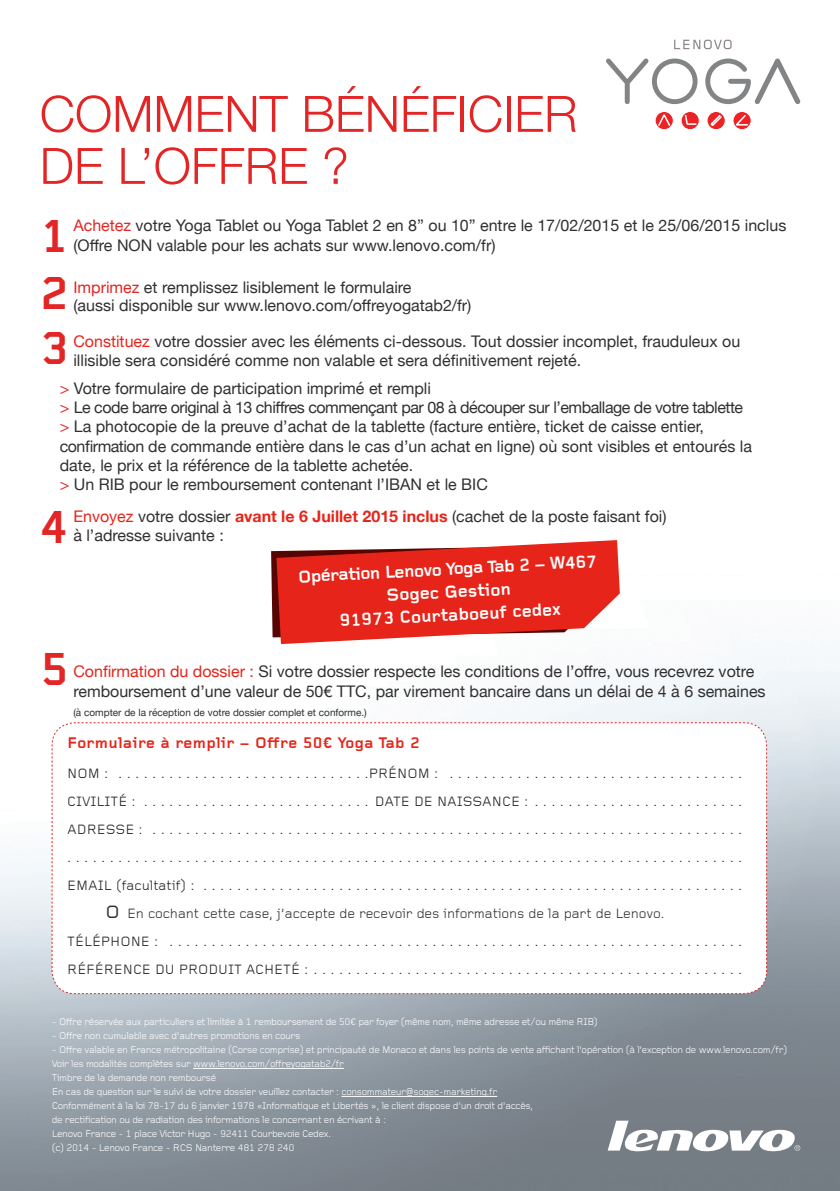
<style>
.page{position:relative;width:840px;height:1191px;background:#fff}
.page>*{position:absolute;margin:0;border:0;box-sizing:border-box;transform-origin:0 0}
.t1{font:300 50.2px/52px "Helvetica Neue";color:#e32525}
.t2{font:700 48px/56.2px "Lenovo Do";color:#e32525;text-align:justify}
.t3{font:700 18px/23px "Lenovo Do";color:#fff;text-align:center}
.t4{font:16px/19.2px "Helvetica Neue";color:#312f30}
.t5{font:700 16px "Lenovo Do";letter-spacing:.02em;color:#e72419}
.t6{font:14px "Lenovo Do";color:#231f20}
.t7{font:14px "Lenovo Do";letter-spacing:-.01em;color:#312f30}
.t8{font:10px/14px "Lenovo Do";letter-spacing:-.04em;color:#fff}
.t9{font:10px "Helvetica Neue";color:#312f30}
.s1{color:#e32525}
.s2{color:#e72419}
.s3{font-weight:700;color:#e72419}
.s4{font-size:26px}
</style>
<div class="page">
<img style="left:0;top:39px;width:839px;height:1152px">
<svg style="left:607px;top:1120px;width:192px;height:31px"></svg>
<svg style="left:271px;top:540px;width:348px;height:104px"></svg>
<svg style="left:52px;top:722px;width:714px;height:272px"></svg>
<hr style="left:193px;top:1068px;width:151px;height:1px;background:#fff">
<hr style="left:341px;top:1096px;width:156px;height:1px;background:#fff">
<svg style="left:605px;top:58px;width:92px;height:46px"></svg>
<svg style="left:705px;top:59px;width:95px;height:45px"></svg>
<svg style="left:673px;top:40px;width:58px;height:9px"></svg>
<svg style="left:680px;top:111px;width:18px;height:19px"></svg>
<div style="left:680px;top:111px;width:19px;height:19px;border:1px solid #fff;border-radius:50%"></div>
<svg style="left:683px;top:114px;width:14px;height:12px"></svg>
<svg style="left:732px;top:111px;width:18px;height:19px"></svg>
<div style="left:732px;top:111px;width:19px;height:19px;border:1px solid #fff;border-radius:50%"></div>
<svg style="left:732px;top:113px;width:16px;height:13px"></svg>
<svg style="left:654px;top:111px;width:19px;height:19px"></svg>
<div style="left:654px;top:111px;width:19px;height:19px;border:1px solid #fff;border-radius:50%"></div>
<svg style="left:656px;top:112px;width:15px;height:15px"></svg>
<div style="left:706px;top:111px;width:18px;height:19px;background:#ec2325;border-radius:50%"></div>
<div style="left:706px;top:111px;width:19px;height:19px;border:1px solid #fff;border-radius:50%"></div>
<svg style="left:708px;top:113px;width:14px;height:15px"></svg>
<h1 class="t1" style="left:40px;top:84px;width:539px">COMMENT BÉNÉFICIER<br>DE L’OFFRE ?</h1>
<p class="t4" style="left:73px;top:216px;width:714px;line-height:20px"><span class="s1">Achetez</span> votre Yoga Tablet ou Yoga Tablet 2 en 8” ou 10” entre le 17/02/2015 et le 25/06/2015 inclus (Offre NON valable pour les achats sur www.lenovo.com/fr)</p>
<p class="t4" style="left:73px;top:279px;width:399px;line-height:18px"><span class="s1">Imprimez</span> et remplissez lisiblement le formulaire<br>(aussi disponible sur www.lenovo.com/offreyogatab2/fr)</p>
<p class="t4" style="left:73px;top:332px;width:668px"><span class="s2">Constituez</span> votre dossier avec les éléments ci-dessous. Tout dossier incomplet, frauduleux ou illisible sera considéré comme non valable et sera définitivement rejeté.</p>
<p class="t4" style="left:60px;top:379px;width:693px"><span class="s1">&gt;</span> Votre formulaire de participation imprimé et rempli<br><span class="s1">&gt;</span> Le code barre original à 13 chiffres commençant par 08 à découper sur l’emballage de votre tablette <span class="s1">&gt;</span> La photocopie de la preuve d’achat de la tablette (facture entière, ticket de caisse entier, confirmation de commande entière dans le cas d’un achat en ligne) où sont visibles et entourés la date, le prix et la référence de la tablette achetée.<br><span class="s1">&gt;</span> Un RIB pour le remboursement contenant l’IBAN et le BIC</p>
<p class="t4" style="left:73px;top:507px;width:594px"><span class="s2">Envoyez</span> votre dossier <span class="s3">avant le 6 Juillet 2015 inclus</span> (cachet de la poste faisant foi) à l’adresse suivante :</p>
<h2 class="t2" style="left:40px;top:207px;width:31px">1<br>2<br>3</h2>
<h2 class="t2" style="left:40px;top:498px;width:31px">4</h2>
<p class="t3" style="left:297px;top:565px;width:300px;rotate:-3deg">Opération Lenovo Yoga Tab 2 – W467<br>Sogec Gestion<br>91973 Courtaboeuf cedex</p>
<h2 class="t2" style="left:40px;top:641px;width:31px">5</h2>
<p class="t4" style="left:73px;top:663px;width:693px"><span class="s2">Confirmation du dossier :</span> Si votre dossier respecte les conditions de l’offre, vous recevrez votre remboursement d’une valeur de 50€ TTC, par virement bancaire dans un délai de 4 à 6 semaines</p>
<p class="t9" style="left:73px;top:705px;width:295px">(à compter de la réception de votre dossier complet et conforme.)</p>
<p class="t5" style="left:67px;top:732px;width:354px">Formulaire à remplir – Offre 50€ Yoga Tab 2</p>
<p class="t6" style="left:67px;top:764px;width:667px">NOM : . . . . . . . . . . . . . . . . . . . . . . . . . . . . . PRÉNOM : . . . . . . . . . . . . . . . . . . . . . . . . . . . . . . . . . .</p>
<p class="t6" style="left:67px;top:792px;width:667px">CIVILITÉ : . . . . . . . . . . . . . . . . . . . . . . . . . . . DATE DE NAISSANCE : . . . . . . . . . . . . . . . . . . . . . . . .</p>
<p class="t6" style="left:67px;top:820px;width:667px">ADRESSE : . . . . . . . . . . . . . . . . . . . . . . . . . . . . . . . . . . . . . . . . . . . . . . . . . . . . . . . . . . . . . . . . . . . . .</p>
<p class="t6" style="left:67px;top:848px;width:673px">................................................................................</p>
<p class="t6" style="left:67px;top:876px;width:667px">EMAIL (facultatif) : . . . . . . . . . . . . . . . . . . . . . . . . . . . . . . . . . . . . . . . . . . . . . . . . . . . . . . . . . . . . . . .</p>
<p class="t7" style="left:105px;top:904px;width:557px"><span class="s4">o</span> En cochant cette case, j’accepte de recevoir des informations de la part de Lenovo.</p>
<p class="t6" style="left:67px;top:932px;width:667px">TÉLÉPHONE : . . . . . . . . . . . . . . . . . . . . . . . . . . . . . . . . . . . . . . . . . . . . . . . . . . . . . . . . . . . . . . . . . . .</p>
<p class="t6" style="left:67px;top:960px;width:667px">RÉFÉRENCE DU PRODUIT ACHETÉ : . . . . . . . . . . . . . . . . . . . . . . . . . . . . . . . . . . . . . . . . . . . . . . . . . .</p>
<p class="t8" style="left:52px;top:1014px;width:547px">- Offre réservée aux particuliers et limitée à 1 remboursement de 50€ par foyer (même nom, même adresse et/ou même RIB)</p>
<p class="t8" style="left:52px;top:1028px;width:250px">- Offre non cumulable avec d’autres promotions en cours</p>
<p class="t8" style="left:52px;top:1042px;width:736px">- Offre valable en France métropolitaine (Corse comprise) et principauté de Monaco et dans les points de vente affichant l’opération (à l’exception de www.lenovo. com/fr)<br>Voir les modalités complètes sur www.lenovo. com/offreyogatab2/fr<br>Timbre de la demande non remboursé<br>En cas de question sur le suivi de votre dossier veuillez contacter : consommateur@sogec-marketing.fr<br>Conformément à la loi 78-17 du 6 janvier 1978 «Informatique et Libertés », le client dispose d’un droit d’accès,<br>de rectification ou de radiation des informations le concernant en écrivant à :<br>Lenovo France - 1 place Victor Hugo - 92411 Courbevoie Cedex.<br>(c) 2014 - Lenovo France - RCS Nanterre 481 278 240</p>
</div>
